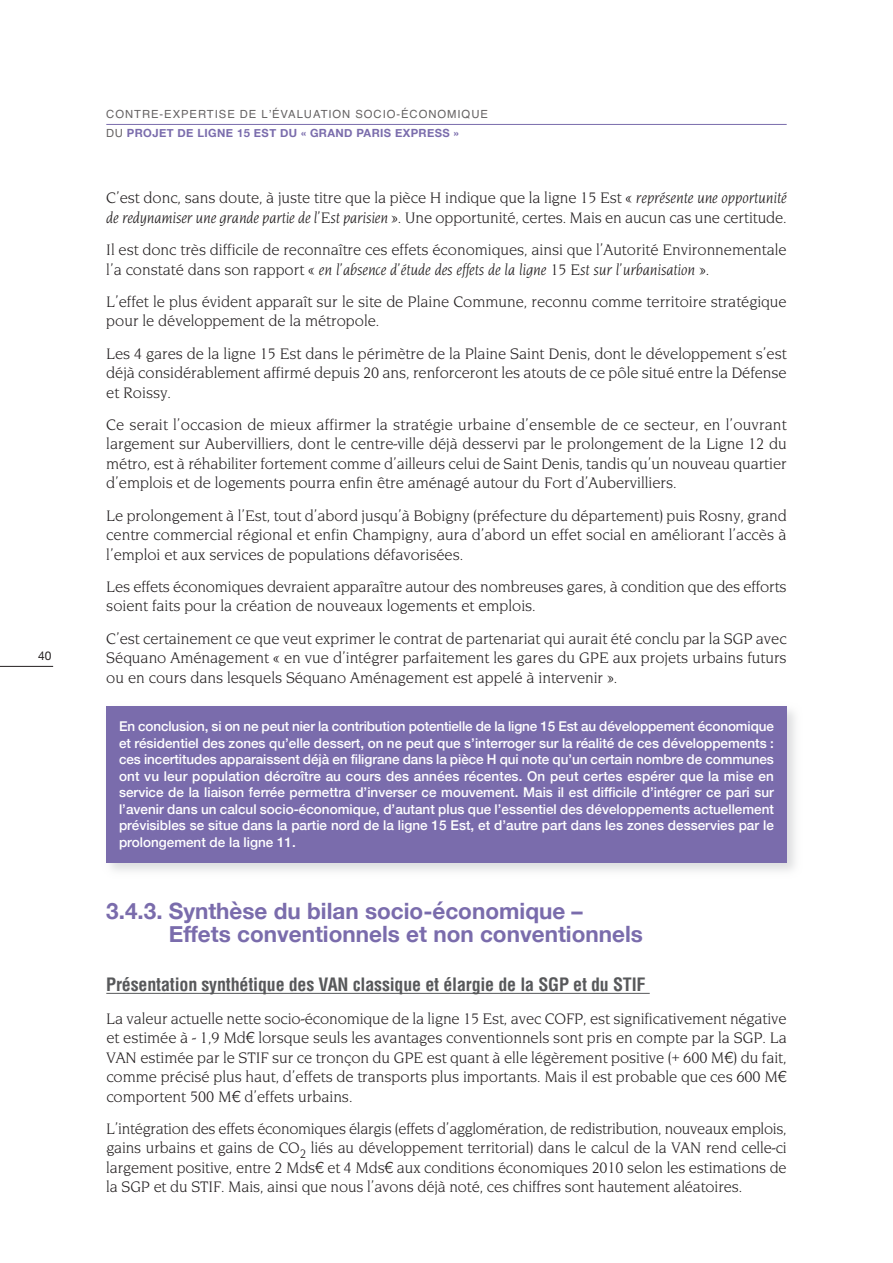
<style>
.page{position:relative;width:893px;height:1263px;background:#fff}
.page>*{position:absolute;margin:0;border:0;box-sizing:border-box;transform-origin:0 0}
.t1{font:700 22.5px/22.5px "Helvetica Neue";color:#7a6cac}
.t2{font:700 condensed 18px "Helvetica LT Std";letter-spacing:-.01em;color:#57585a}
.t3{font:15.75px/19.5px "Novarese ITC";color:#231f20;text-align:justify}
.t4{font:500 13.5px/16.5px "Helvetica Neue";color:#fff;text-align:justify}
.t5{font:12px "Helvetica Neue";color:#231f20}
.t6{font:11.25px "Helvetica";letter-spacing:.085em;color:rgb(35 31 32/.7)}
.t7{font:700 11.25px "Helvetica Neue";letter-spacing:.035em;color:#7a6cac}
.s1{font-family:"Helvetica";font-weight:400;color:rgb(35 31 32/.7)}
.s2{font-style:italic}
.s3{font-family:"Helvetica Neue LT Pro";font-weight:300}
</style>
<div class="page">
<hr style="left:0;top:666px;width:53px;height:1px;background:#231f20">
<hr style="left:106px;top:993px;width:544px;height:1px;background:#57585a">
<hr style="left:106px;top:124px;width:681px;height:1px;background:#7a6cac">
<div style="left:106px;top:706px;width:681px;height:156px;background:#7a6cac"></div>
<p class="t5" style="left:38px;top:648px;width:15px">40</p>
<p class="t6" style="left:106px;top:107px;width:383px">CONTRE-EXPERTISE DE L’ÉVALUATION SOCIO-ÉCONOMIQUE</p>
<p class="t7" style="left:106px;top:126px;width:354px"><span class="s1">DU</span> Projet de ligne 15 est du « grand Paris exPress »</p>
<p class="t3" style="left:106px;top:188px;width:682px">C’est donc, sans doute, à juste titre que la pièce H indique que la ligne 15 Est <span class="s2">« représente une opportunité de redynamiser une grande partie de l’Est parisien »</span>. Une opportunité, certes. Mais en aucun cas une certitude.</p>
<p class="t3" style="left:106px;top:240px;width:682px">Il est donc très difficile de reconnaître ces effets économiques, ainsi que l’Autorité Environnementale l’a constaté dans son rapport <span class="s2">« en l’absence d’étude des effets de la ligne 15 Est sur l’urbanisation ».</span></p>
<p class="t3" style="left:106px;top:292px;width:682px">L’effet le plus évident apparaît sur le site de Plaine Commune, reconnu comme territoire stratégique pour le développement de la métropole.</p>
<p class="t3" style="left:106px;top:344px;width:682px">Les 4 gares de la ligne 15 Est dans le périmètre de la Plaine Saint Denis, dont le développement s’est déjà considérablement affirmé depuis 20 ans, renforceront les atouts de ce pôle situé entre la Défense et Roissy.</p>
<p class="t3" style="left:106px;top:415px;width:682px">Ce serait l’occasion de mieux affirmer la stratégie urbaine d’ensemble de ce secteur, en l’ouvrant largement sur Aubervilliers, dont le centre-ville déjà desservi par le prolongement de la Ligne 12 du métro, est à réhabiliter fortement comme d’ailleurs celui de Saint Denis, tandis qu’un nouveau quartier d’emplois et de logements pourra enfin être aménagé autour du Fort d’Aubervilliers.</p>
<p class="t3" style="left:106px;top:506px;width:682px">Le prolongement à l’Est, tout d’abord jusqu’à Bobigny (préfecture du département) puis Rosny, grand centre commercial régional et enfin Champigny, aura d’abord un effet social en améliorant l’accès à l’emploi et aux services de populations défavorisées.</p>
<p class="t3" style="left:106px;top:577px;width:682px">Les effets économiques devraient apparaître autour des nombreuses gares, à condition que des efforts soient faits pour la création de nouveaux logements et emplois.</p>
<p class="t3" style="left:106px;top:629px;width:682px">C’est certainement ce que veut exprimer le contrat de partenariat qui aurait été conclu par la SGP avec Séquano Aménagement « en vue d’intégrer parfaitement les gares du GPE aux projets urbains futurs ou en cours dans lesquels Séquano Aménagement est appelé à intervenir ».</p>
<p class="t4" style="left:119px;top:718px;width:656px">En conclusion, si on ne peut nier la contribution potentielle de la ligne 15 Est au développement économique et résidentiel des zones qu’elle dessert, on ne peut que s’interroger sur la réalité de ces développements : ces incertitudes apparaissent déjà en filigrane dans la pièce H qui note qu’un certain nombre de communes ont vu leur population décroître au cours des années récentes. On peut certes espérer que la mise en service de la liaison ferrée permettra d’inverser ce mouvement. Mais il est difficile d’intégrer ce pari sur l’avenir dans un calcul socio-économique, d’autant plus que l’essentiel des développements actuellement prévisibles se situe dans la partie nord de la ligne 15 Est, et d’autre part dans les zones desservies par le prolongement de la ligne 11.</p>
<h1 class="t1" style="left:169px;top:899px;width:476px;text-indent:-62px">3.4.3. synthèse du bilan socio-économique – effets conventionnels et non conventionnels</h1>
<p class="t2" style="left:106px;top:978px;width:541px">Présentation synthétique des VAN classique et élargie de la SGP et du STIF</p>
<p class="t3" style="left:106px;top:1009px;width:682px">La valeur actuelle nette socio-économique de la ligne 15 Est, avec COFP, est significativement négative et estimée à - 1,9 Md<span class="s3">€</span> lorsque seuls les avantages conventionnels sont pris en compte par la SGP. La VAN estimée par le STIF sur ce tronçon du GPE est quant à elle légèrement positive (+ 600 M<span class="s3">€</span>) du fait, comme précisé plus haut, d’effets de transports plus importants. Mais il est probable que ces 600 M<span class="s3">€ </span>comportent 500 M<span class="s3">€</span> d’effets urbains.</p>
<p class="t3" style="left:106px;top:1119px;width:682px">L’intégration des effets économiques élargis (effets d’agglomération, de redistribution, nouveaux emplois, gains urbains et gains de CO<sub>2</sub> liés au développement territorial) dans le calcul de la VAN rend celle-ci largement positive, entre 2 Mds<span class="s3">€</span> et 4 Mds<span class="s3">€</span> aux conditions économiques 2010 selon les estimations de la SGP et du STIF. Mais, ainsi que nous l’avons déjà noté, ces chiffres sont hautement aléatoires.</p>
</div>
